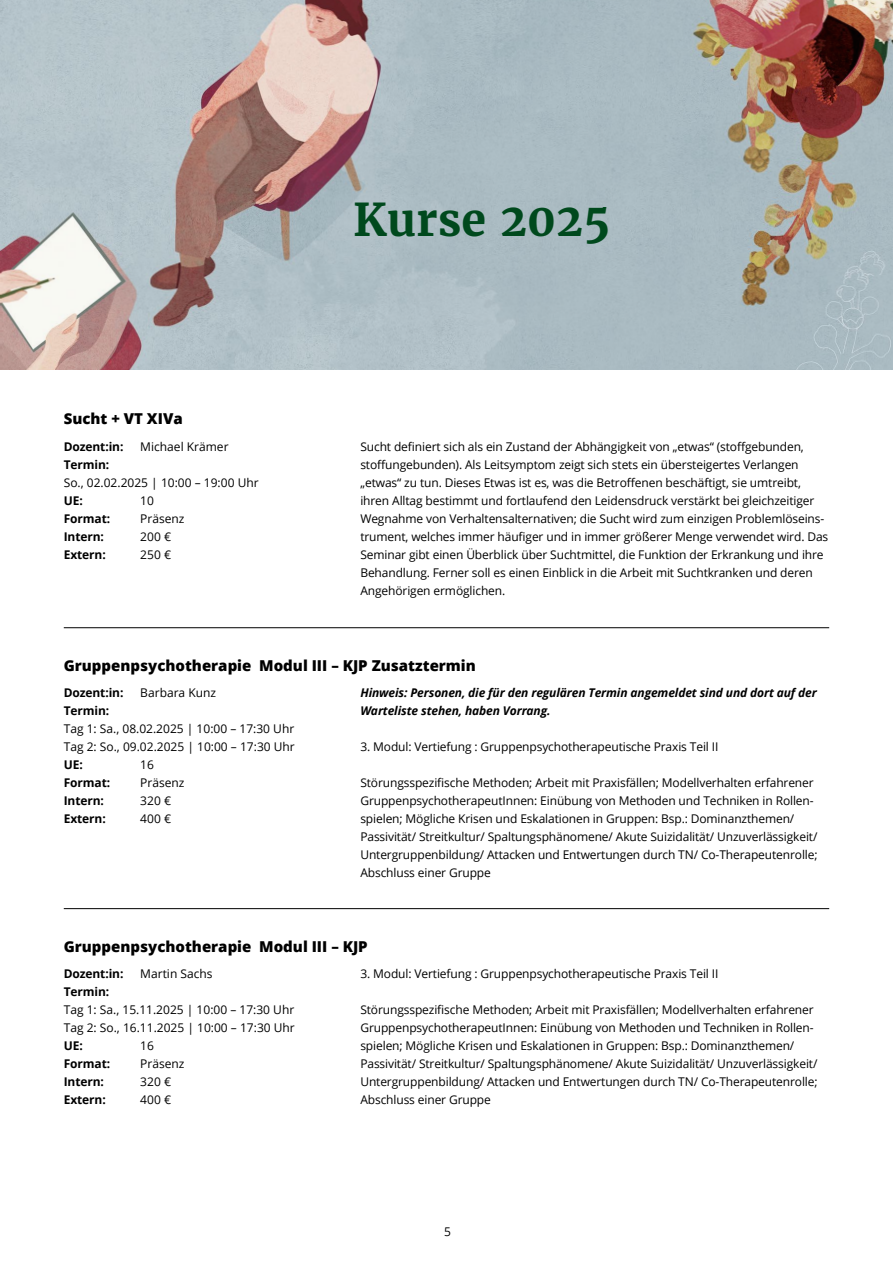
<style>
.page{position:relative;width:893px;height:1263px;background:#fff}
.page>*{position:absolute;margin:0;border:0;box-sizing:border-box;transform-origin:0 0}
.t1{font:700 45px "Merriweather";color:#00491d}
.t2{font:800 15px "Open Sans";color:#000}
.t3{font:12px/18px "Open Sans";letter-spacing:-.01em;color:#000}
.t4{font:700 12px "Open Sans";letter-spacing:-.01em;color:#000}
.t5{font:italic 700 12px/18px "Open Sans";letter-spacing:-.01em;color:#000}
</style>
<div class="page">
<img style="left:0;top:0;width:893px;height:370px">
<hr style="left:64px;top:627px;width:765px;height:1px;background:#000">
<hr style="left:64px;top:908px;width:765px;height:1px;background:#000">
<p class="t2" style="left:64px;top:407px;width:121px">Sucht + VT XIVa</p>
<p class="t4" style="left:64px;top:439px;width:61px">Dozent:in:</p>
<p class="t3" style="left:140px;top:438px;width:90px">Michael Krämer</p>
<p class="t4" style="left:64px;top:457px;width:47px">Termin:</p>
<p class="t3" style="left:64px;top:474px;width:196px">So., 02.02.2025 | 10:00 – 19:00 Uhr</p>
<p class="t4" style="left:64px;top:493px;width:20px">UE:</p>
<p class="t3" style="left:140px;top:492px;width:15px">10</p>
<p class="t4" style="left:64px;top:511px;width:48px">Format:</p>
<p class="t3" style="left:140px;top:510px;width:46px">Präsenz</p>
<p class="t4" style="left:64px;top:529px;width:42px">Intern:</p>
<p class="t3" style="left:140px;top:528px;width:32px">200 €</p>
<p class="t4" style="left:64px;top:547px;width:43px">Extern:</p>
<p class="t3" style="left:140px;top:546px;width:32px">250 €</p>
<h1 class="t1" style="left:353px;top:191px;width:259px">Kurse 2025</h1>
<p class="t3" style="left:360px;top:438px;width:469px">Sucht definiert sich als ein Zustand der Abhängigkeit von „etwas“ (stoffgebunden, stoffungebunden). Als Leitsymptom zeigt sich stets ein übersteigertes Verlangen „etwas“ zu tun. Dieses Etwas ist es, was die Betroffenen beschäftigt, sie umtreibt, ihren Alltag bestimmt und fortlaufend den Leidensdruck verstärkt bei gleichzeitiger Wegnahme von Verhaltensalternativen; die Sucht wird zum einzigen Problemlöseins&shy;trument, welches immer häufiger und in immer größerer Menge verwendet wird. Das Seminar gibt einen Überblick über Suchtmittel, die Funktion der Erkrankung und ihre Behandlung. Ferner soll es einen Einblick in die Arbeit mit Suchtkranken und deren Angehörigen ermöglichen.</p>
<p class="t2" style="left:64px;top:654px;width:414px">Gruppenpsychotherapie Modul III – KJP Zusatztermin</p>
<p class="t5" style="left:360px;top:683px;width:458px">Hinweis: Personen, die für den regulären Termin angemeldet sind und dort auf der<br>Warteliste stehen, haben Vorrang.</p>
<p class="t3" style="left:360px;top:737px;width:360px">3. Modul: Vertiefung : Gruppenpsychotherapeutische Praxis Teil II</p>
<p class="t3" style="left:360px;top:773px;width:459px">Störungsspezifische Methoden; Arbeit mit Praxisfällen; Modellverhalten erfahrener GruppenpsychotherapeutInnen: Einübung von Methoden und Techniken in Rollen&shy;spielen; Mögliche Krisen und Eskalationen in Gruppen: Bsp.: Dominanzthemen/ Passivität/ Streitkultur/ Spaltungsphänomene/ Akute Suizidalität/ Unzuverlässigkeit/ Untergruppenbildung/ Attacken und Entwertungen durch TN/ Co-Therapeutenrolle; Abschluss einer Gruppe</p>
<p class="t4" style="left:64px;top:684px;width:61px">Dozent:in:</p>
<p class="t3" style="left:140px;top:683px;width:77px">Barbara Kunz</p>
<p class="t4" style="left:64px;top:702px;width:47px">Termin:</p>
<p class="t3" style="left:64px;top:719px;width:233px">Tag 1: Sa., 08.02.2025 | 10:00 – 17:30 Uhr<br>Tag 2: So., 09.02.2025 | 10:00 – 17:30 Uhr</p>
<p class="t4" style="left:64px;top:756px;width:20px">UE:</p>
<p class="t3" style="left:140px;top:755px;width:15px">16</p>
<p class="t4" style="left:64px;top:774px;width:48px">Format:</p>
<p class="t3" style="left:140px;top:773px;width:46px">Präsenz</p>
<p class="t4" style="left:64px;top:792px;width:42px">Intern:</p>
<p class="t3" style="left:140px;top:791px;width:32px">320 €</p>
<p class="t4" style="left:64px;top:810px;width:43px">Extern:</p>
<p class="t3" style="left:140px;top:809px;width:32px">400 €</p>
<p class="t2" style="left:64px;top:935px;width:305px">Gruppenpsychotherapie Modul III – KJP</p>
<p class="t3" style="left:360px;top:964px;width:360px">3. Modul: Vertiefung : Gruppenpsychotherapeutische Praxis Teil II</p>
<p class="t3" style="left:360px;top:1000px;width:459px">Störungsspezifische Methoden; Arbeit mit Praxisfällen; Modellverhalten erfahrener GruppenpsychotherapeutInnen: Einübung von Methoden und Techniken in Rollen&shy;spielen; Mögliche Krisen und Eskalationen in Gruppen: Bsp.: Dominanzthemen/ Passivität/ Streitkultur/ Spaltungsphänomene/ Akute Suizidalität/ Unzuverlässigkeit/ Untergruppenbildung/ Attacken und Entwertungen durch TN/ Co-Therapeutenrolle; Abschluss einer Gruppe</p>
<p class="t4" style="left:64px;top:965px;width:61px">Dozent:in:</p>
<p class="t3" style="left:140px;top:964px;width:74px">Martin Sachs</p>
<p class="t4" style="left:64px;top:983px;width:47px">Termin:</p>
<p class="t3" style="left:64px;top:1000px;width:233px">Tag 1: Sa., 15.11.2025 | 10:00 – 17:30 Uhr<br>Tag 2: So., 16.11.2025 | 10:00 – 17:30 Uhr</p>
<p class="t4" style="left:64px;top:1037px;width:20px">UE:</p>
<p class="t3" style="left:140px;top:1036px;width:15px">16</p>
<p class="t4" style="left:64px;top:1055px;width:48px">Format:</p>
<p class="t3" style="left:140px;top:1054px;width:46px">Präsenz</p>
<p class="t4" style="left:64px;top:1073px;width:42px">Intern:</p>
<p class="t3" style="left:140px;top:1072px;width:32px">320 €</p>
<p class="t4" style="left:64px;top:1091px;width:43px">Extern:</p>
<p class="t3" style="left:140px;top:1090px;width:32px">400 €</p>
<p class="t3" style="left:444px;top:1222px;width:8px">5</p>
</div>
